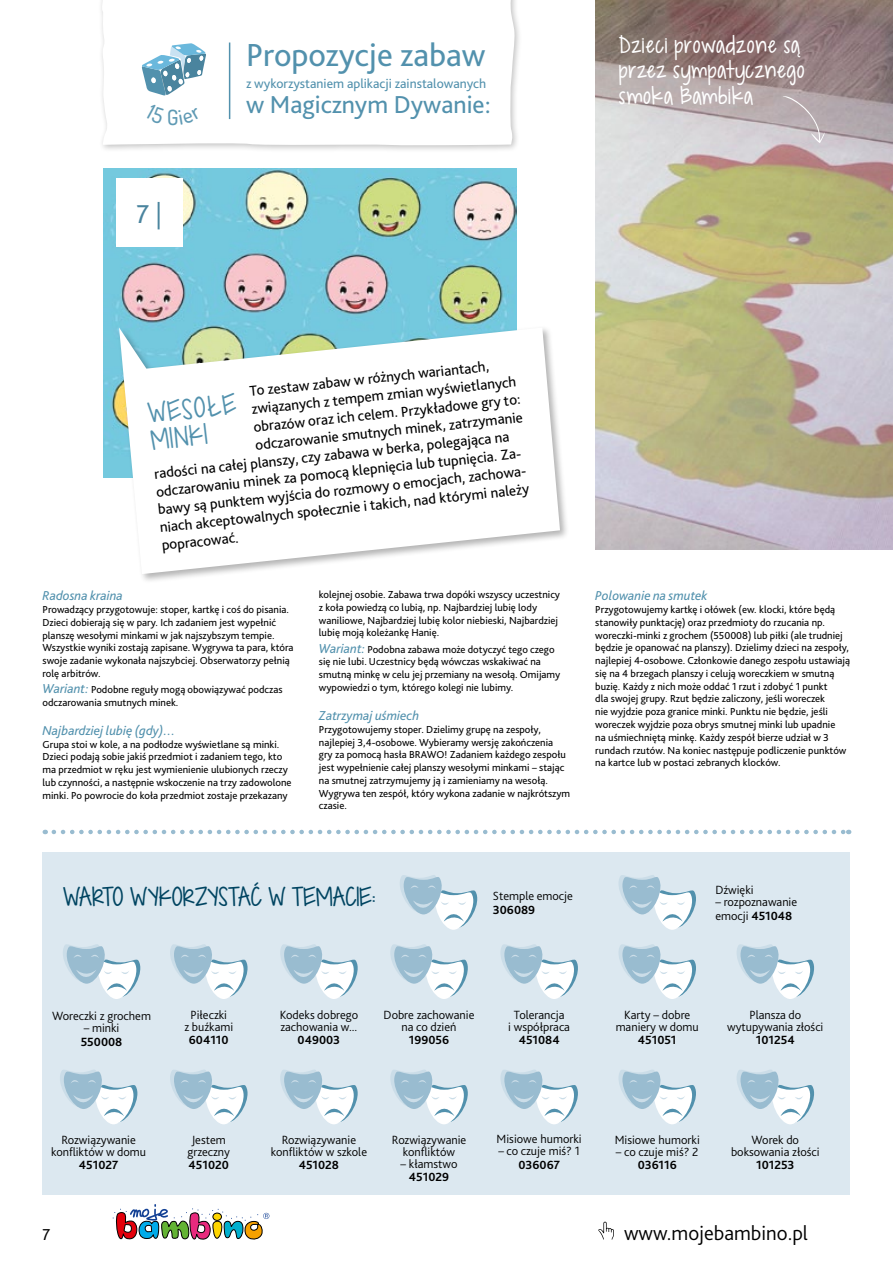
<style>
.page{position:relative;width:893px;height:1263px;background:#fff}
.page>*{position:absolute;margin:0;border:0;box-sizing:border-box;transform-origin:0 0}
.t1{font:33.3px "Bliss Pro";color:#5291ad}
.t2{font:27px "Bliss Pro";color:#4a849e}
.t3{font:25.65px "Bliss Pro";color:#5291ad}
.t4{font:300 21px "Bliss Pro";color:#000}
.t5{font:21px/27px "KG Dropsof Jupiter";color:#5291ad}
.t6{font:19.5px "KG Dropsof Jupiter";color:#004461}
.t7{font:18px/25.5px "KG Dropsof Jupiter";letter-spacing:.03em;color:#fff}
.t8{font:16.5px "Bliss Pro";color:#000}
.t9{font:15px "Bliss Pro";color:#000}
.t10{font:italic 13.5px "Bliss Pro";color:#5291ad}
.t11{font:13.5px "Bliss Pro";color:#5291ad}
.t12{font:300 12.45px/12px "Bliss Pro";color:#000;text-align:center}
.t13{font:700 12.45px "Bliss Pro";color:#000}
.t14{font:10.65px/12.8px "Bliss Pro";color:#000}
.s1{font-weight:300}
.s2{font-style:italic;font-size:13.5px;color:#5291ad}
.s3{font-weight:700}
</style>
<div class="page">
<img style="left:104px;top:169px;width:412px;height:309px">
<svg style="left:595px;top:0;width:298px;height:550px;background:#b8b09c"></svg>
<div style="left:43px;top:852px;width:807px;height:343px;background:#dce8f0"></div>
<div style="left:116px;top:325px;width:453px;height:259px;background:#000;opacity:.3"></div>
<svg style="left:119px;top:328px;width:441px;height:246px"></svg>
<svg style="left:782px;top:95px;width:43px;height:48px;background:#bfb5b9"></svg>
<svg style="left:113px;top:1204px;width:156px;height:35px"></svg>
<svg style="left:598px;top:1222px;width:16px;height:17px"></svg>
<div style="left:98px;top:0;width:424px;height:153px;background:#000;opacity:.25"></div>
<svg style="left:101px;top:0;width:414px;height:146px"></svg>
<svg style="left:140px;top:42px;width:67px;height:55px"></svg>
<hr style="left:229px;top:43px;width:1px;height:76px;background:#5291ad">
<svg style="left:54px;top:830px;width:795px;height:4px"></svg>
<div style="left:116px;top:179px;width:66px;height:68px;background:#fff"></div>
<svg style="left:170px;top:1070px;width:78px;height:54px"></svg>
<svg style="left:60px;top:1070px;width:78px;height:54px"></svg>
<svg style="left:170px;top:944px;width:78px;height:55px"></svg>
<svg style="left:280px;top:944px;width:78px;height:55px"></svg>
<svg style="left:280px;top:1070px;width:78px;height:54px"></svg>
<svg style="left:390px;top:944px;width:78px;height:55px"></svg>
<svg style="left:390px;top:1070px;width:78px;height:54px"></svg>
<svg style="left:501px;top:944px;width:77px;height:55px"></svg>
<svg style="left:400px;top:875px;width:78px;height:55px"></svg>
<svg style="left:619px;top:875px;width:77px;height:55px"></svg>
<svg style="left:501px;top:1070px;width:77px;height:54px"></svg>
<svg style="left:619px;top:944px;width:77px;height:55px"></svg>
<svg style="left:737px;top:944px;width:78px;height:55px"></svg>
<svg style="left:619px;top:1070px;width:77px;height:54px"></svg>
<svg style="left:737px;top:1070px;width:78px;height:54px"></svg>
<svg style="left:63px;top:944px;width:78px;height:55px"></svg>
<svg style="left:145px;top:104px;width:57px;height:21px"></svg>
<h2 class="t2" style="left:136px;top:197px;width:27px">7 <span class="s1">|</span></h2>
<h1 class="t1" style="left:246px;top:34px;width:241px">Propozycje zabaw</h1>
<p class="t11" style="left:246px;top:75px;width:241px">z wykorzystaniem aplikacji zainstalowanych</p>
<h3 class="t3" style="left:246px;top:89px;width:246px">w Magicznym Dywanie:</h3>
<h3 class="t7" style="left:619px;top:32px;width:187px">Dzieci prowadzone są przez sympatycznego smoka Bambika</h3>
<h3 class="t9" style="left:249px;top:382px;width:242px;rotate:-6deg">To zestaw zabaw wróżnych wariantach,</h3>
<h3 class="t9" style="left:251px;top:400px;width:267px;rotate:-6deg">związanych z tempem zmian wyświetlanych</h3>
<h3 class="t5" style="left:147px;top:401px;width:90px;rotate:-6deg">Wesołe minki</h3>
<h3 class="t9" style="left:253px;top:418px;width:270px;rotate:-6deg">obrazów oraz ich celem. Przykładowe gry to:</h3>
<h3 class="t9" style="left:254px;top:436px;width:270px;rotate:-6deg">odczarowanie smutnych minek, zatrzymanie</h3>
<h3 class="t9" style="left:153px;top:464px;width:359px;rotate:-6deg">radości na całej planszy, czy zabawa wberka, polegająca na</h3>
<h3 class="t9" style="left:155px;top:482px;width:371px;rotate:-6deg">odczarowaniu minek za pomocą klepnięcia lub tupnięcia. Za-</h3>
<h3 class="t9" style="left:157px;top:500px;width:374px;rotate:-6deg">bawy są punktem wyjścia do rozmowy oemocjach, zachowa-</h3>
<h3 class="t9" style="left:159px;top:518px;width:373px;rotate:-6deg">niach akceptowalnych społecznie i takich, nad którymi należy</h3>
<h3 class="t9" style="left:161px;top:536px;width:79px;rotate:-6deg">popracować.</h3>
<p class="t10" style="left:43px;top:587px;width:82px">Radosna kraina</p>
<p class="t14" style="left:43px;top:603px;width:253px">Prowadzący przygotowuje: stoper, kartkę i coś do pisania.<br>Dzieci dobierają się w pary. Ich zadaniem jest wypełnić planszę wesołymi minkami w jak najszybszym tempie.<br>Wszystkie wyniki zostają zapisane. Wygrywa ta para, która swoje zadanie wykonała najszybciej. Obserwatorzy pełnią rolę arbitrów.</p>
<p class="t14" style="left:43px;top:683px;width:241px"><span class="s2">Wariant:</span> Podobne reguły mogą obowiązywać podczas odczarowania smutnych minek.</p>
<p class="t10" style="left:43px;top:722px;width:134px">Najbardziej lubię (gdy)…</p>
<p class="t14" style="left:43px;top:737px;width:251px">Grupa stoi w kole, a na podłodze wyświetlane są minki.<br>Dzieci podają sobie jakiś przedmiot i zadaniem tego, kto ma przedmiot w ręku jest wymienienie ulubionych rzeczy lub czynności, a następnie wskoczenie na trzy zadowolone minki. Po powrocie do koła przedmiot zostaje przekazany</p>
<p class="t14" style="left:319px;top:588px;width:243px">kolejnej osobie. Zabawa trwa dopóki wszyscy uczestnicy z koła powiedzą co lubią, np. N ajbardziej lubię lody waniliowe, Najbardziej lubię kolor niebieski, Najbardziej lubię moją koleżankę Hanię.</p>
<p class="t14" style="left:319px;top:642px;width:243px"><span class="s2">Wariant:</span> Podobna zabawa może dotyczyć tego czego się nie lubi. Uczestnicy będą wówczas wskakiwać na smutną minkę w celu jej przemiany na wesołą. Omijamy wypowiedzi o tym, którego kolegi nie lubimy.</p>
<p class="t10" style="left:319px;top:707px;width:102px">Zatrzymaj uśmiech</p>
<p class="t14" style="left:319px;top:722px;width:253px">Przygotowujemy stoper. Dzielimy grupę na zespoły, najlepiej 3,4-osobowe. Wybieramy wersję zakończenia<br>gry za pomocą hasła BRAWO ! Zadaniem każdego zespołu jest wypełnienie całej planszy wesołymi minkami – stając na smutnej zatrzymujemy ją i zamieniamy na wesołą.<br>Wygrywa ten zespół, który wykona zadanie w najkrótszym czasie.</p>
<p class="t10" style="left:595px;top:587px;width:114px">Polowanie na smutek</p>
<p class="t14" style="left:595px;top:603px;width:256px">Przygotowujemy kartkę i ołówek (ew. klocki, które będą stanowiły punktację) oraz przedmioty do rzucania np. woreczki-minki z grochem (550008) lub piłki (ale trudniej będzie je opanować na planszy). Dzielimy dzieci na zespoły, najlepiej 4-osobowe. Członkowie danego zespołu ustawiają się na 4 brzegach planszy i celują woreczkiem w smutną buzię. Każdy z nich może oddać 1 rzut i zdobyć 1 punkt<br>dla swojej grupy. Rzut będzie zaliczony, jeśli woreczek<br>nie wyjdzie poza granice minki. Punktu nie będzie, jeśli woreczek wyjdzie poza obrys smutnej minki lub upadnie<br>na uśmiechniętą minkę. Każdy zespół bierze udział w 3 rundach rzutów. N a koniec następuje podliczenie punktów na kartce lub w postaci zebranych klocków.</p>
<h3 class="t6" style="left:63px;top:881px;width:314px">Warto wykorzystać w temacie:</h3>
<p class="t12" style="left:493px;top:890px;width:81px">Stemple emocje</p>
<p class="t13" style="left:493px;top:902px;width:44px">306089</p>
<p class="t12" style="left:715px;top:884px;width:40px">Dźwięki</p>
<p class="t12" style="left:715px;top:895px;width:83px;line-height:13.5px;text-align:left">– rozpoznawanie emocji <span class="s3">451048</span></p>
<p class="t12" style="left:52px;top:1010px;width:100px">Woreczki z grochem</p>
<p class="t12" style="left:84px;top:1022px;width:37px">– minki</p>
<p class="t13" style="left:81px;top:1034px;width:43px">550008</p>
<p class="t12" style="left:184px;top:1008px;width:50px">Piłeczki<br>z buźkami</p>
<p class="t13" style="left:189px;top:1032px;width:41px">604110</p>
<p class="t12" style="left:280px;top:1008px;width:80px;text-align:left">Kodeks dobrego zachowania w...</p>
<p class="t13" style="left:298px;top:1032px;width:44px">049003</p>
<p class="t12" style="left:384px;top:1008px;width:92px">Dobre zachowanie na co dzień</p>
<p class="t13" style="left:409px;top:1032px;width:42px">199056</p>
<p class="t12" style="left:508px;top:1008px;width:63px">Tolerancja<br>i współpraca</p>
<p class="t13" style="left:519px;top:1032px;width:42px">451084</p>
<p class="t12" style="left:616px;top:1008px;width:85px">Karty – dobre maniery w domu</p>
<p class="t13" style="left:638px;top:1032px;width:40px">451051</p>
<p class="t12" style="left:727px;top:1008px;width:98px">Plansza do wytupywania złości</p>
<p class="t13" style="left:756px;top:1032px;width:40px">101254</p>
<p class="t12" style="left:51px;top:1133px;width:97px">Rozwiązywanie konfliktów w domu</p>
<p class="t13" style="left:79px;top:1157px;width:41px">451027</p>
<p class="t12" style="left:188px;top:1133px;width:44px">Jestem grzeczny</p>
<p class="t13" style="left:189px;top:1157px;width:42px">451020</p>
<p class="t12" style="left:271px;top:1133px;width:98px">Rozwiązywanie konfliktów w szkole</p>
<p class="t13" style="left:299px;top:1157px;width:42px">451028</p>
<p class="t12" style="left:392px;top:1133px;width:76px">Rozwiązywanie konfliktów</p>
<p class="t12" style="left:400px;top:1157px;width:59px">– kłamstwo</p>
<p class="t13" style="left:409px;top:1169px;width:42px">451029</p>
<p class="t12" style="left:497px;top:1133px;width:87px">Misiowe humorki</p>
<p class="t12" style="left:498px;top:1145px;width:83px">– co czuje miś? 1</p>
<p class="t13" style="left:518px;top:1157px;width:43px">036067</p>
<p class="t12" style="left:615px;top:1133px;width:87px">Misiowe humorki</p>
<p class="t12" style="left:616px;top:1145px;width:84px">– co czuje miś? 2</p>
<p class="t13" style="left:638px;top:1157px;width:40px">036116</p>
<p class="t12" style="left:731px;top:1133px;width:90px">Worek do boksowania złości</p>
<p class="t13" style="left:756px;top:1157px;width:40px">101253</p>
<h3 class="t8" style="left:43px;top:1224px;width:9px">7</h3>
<h3 class="t4" style="left:624px;top:1219px;width:185px">www.mojebambino.pl</h3>
</div>
